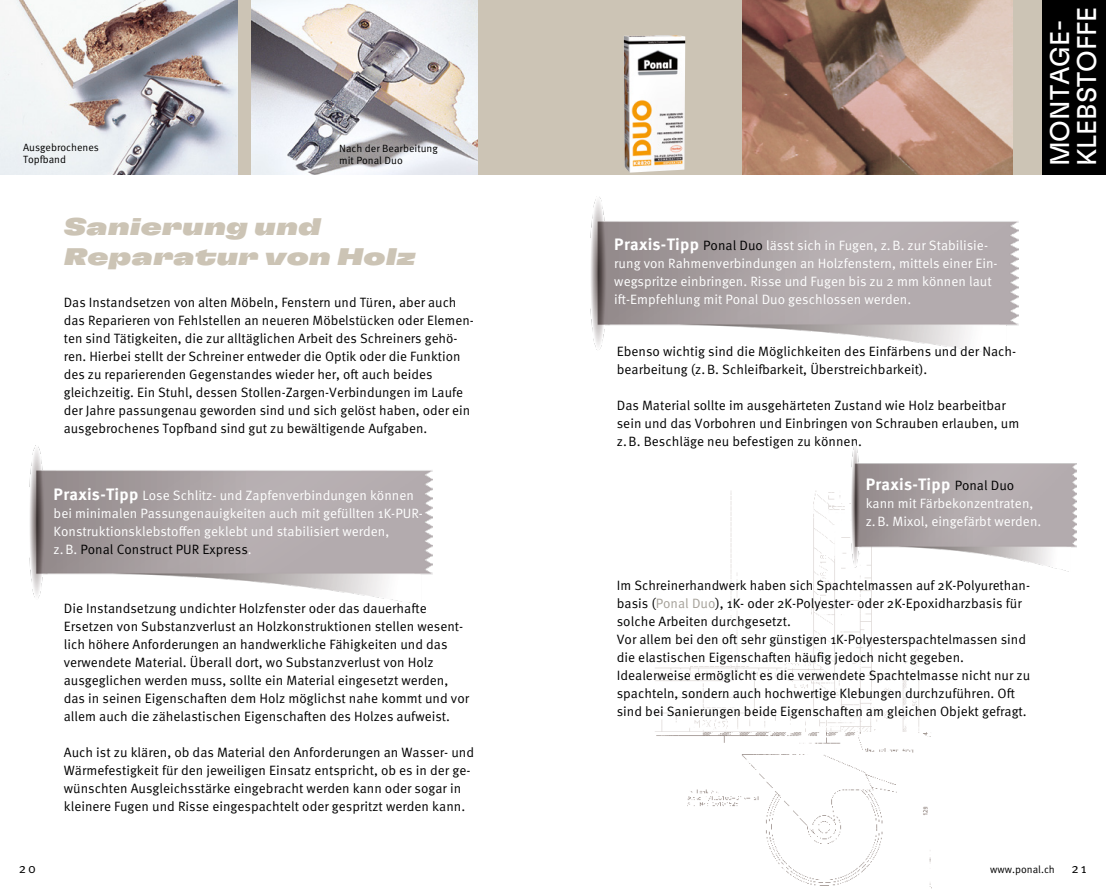
<style>
.page{position:relative;width:1106px;height:893px;background:#fff}
.page>*{position:absolute;margin:0;border:0;box-sizing:border-box;transform-origin:0 0}
.t1{font:27px/27px "Henkel GT Flexa";color:#fff}
.t2{font:24px/30px "Henkel GT Flexa Exp Bl It";color:#ccc4b5}
.t3{font:700 16.5px "Meta Pro";letter-spacing:.015em;color:#fff}
.t4{font:13.5px/18px "Meta Pro Norm";color:#000}
.t5{font:13.5px/18px "Meta Pro Norm";color:#fff}
.t6{font:10.5px/12px "Meta Pro Norm";color:#000}
.s1{font-family:"Meta Pro";font-weight:700;font-size:16.5px}
.s2{color:#000}
.s3{font-family:"Meta Pro Norm";font-weight:400;font-size:13.5px;color:#000}
.s4{color:#a5a199}
</style>
<div class="page">
<div style="left:0;top:0;width:1106px;height:174px;background:#ccc4b5"></div>
<img style="left:591px;top:197px;width:428px;height:157px">
<img style="left:30px;top:447px;width:402px;height:156px">
<img style="left:655px;top:491px;width:266px;height:241px">
<img style="left:656px;top:732px;width:276px;height:157px">
<img style="left:0;top:0;width:237px;height:174px">
<img style="left:252px;top:0;width:225px;height:174px">
<img style="left:742px;top:0;width:270px;height:174px">
<img style="left:623px;top:35px;width:62px;height:138px">
<img style="left:851px;top:443px;width:225px;height:128px">
<div style="left:1042px;top:0;width:64px;height:174px;background:#000"></div>
<p class="t6" style="left:23px;top:140px;width:77px">Ausgebrochenes<br>Topfband</p>
<p class="t6" style="left:339px;top:142px;width:100px">Nach der Bearbeitung mit Ponal Duo</p>
<h2 class="t2" style="left:64px;top:211px;width:354px">Sanierung und<br>Reparatur von Holz</h2>
<p class="t4" style="left:64px;top:293px;width:411px">Das Instandsetzen von alten Möbeln, Fenstern und Türen, aber auch das Reparieren von Fehlstellen an neueren Möbelstücken oder Elemen&shy;ten sind Tätigkeiten, die zur alltäglichen Arbeit des Schreiners gehö&shy;ren. Hierbei stellt der Schreiner entweder die Optik oder die Funktion des zu reparierenden Gegenstandes wieder her, oft auch beides gleichzeitig. Ein Stuhl, dessen Stollen-Zargen-Verbindungen im Laufe der Jahre passungenau geworden sind und sich gelöst haben, oder ein ausgebrochenes Topfband sind gut zu bewältigende Aufgaben.</p>
<p class="t5" style="left:54px;top:485px;width:369px"><span class="s1">Praxis-Tipp</span> Lose Schlitz- und Zapfenverbindungen können bei minimalen Passungenauigkeiten auch mit gefüllten 1K-PUR-Konstruktionsklebstoffen geklebt und stabilisiert werden,<br>z.B. <span class="s2">Ponal Construct PUR Express</span>.</p>
<p class="t4" style="left:64px;top:599px;width:407px">Die Instandsetzung undichter Holzfenster oder das dauerhafte Ersetzen von Substanzverlust an Holzkonstruktionen stellen wesent&shy;lich höhere Anforderungen an handwerkliche Fähigkeiten und das verwendete Material. Überall dort, wo Substanzverlust von Holz ausgeglichen werden muss, sollte ein Material eingesetzt werden, das in seinen Eigenschaften dem Holz möglichst nahe kommt und vor allem auch die zähelastischen Eigenschaften des Holzes aufweist.</p>
<p class="t4" style="left:64px;top:743px;width:412px">Auch ist zu klären, ob das Material den Anforderungen an Wasser- und Wärmefestigkeit für den jeweiligen Einsatz entspricht, ob es in der ge&shy;wünschten Ausgleichsstärke eingebracht werden kann oder sogar in kleinere Fugen und Risse eingespachtelt oder gespritzt werden kann.</p>
<h1 class="t1" style="left:1045px;top:166px;width:161px;rotate:-90deg">MONTAGE-<br>KLEBSTOFFE</h1>
<p class="t5" style="left:614px;top:235px;width:385px"><span class="s1">Praxis-Tipp</span> <span class="s2">Ponal Duo</span> lässt sich in Fugen, z.B. zur Stabilisie&shy;rung von Rahmenverbindungen an Holzfenstern, mittels einer Ein&shy;wegspritze einbringen. Risse und Fugen bis zu 2 mm können laut ift-Empfehlung mit Ponal Duo geschlossen werden.</p>
<p class="t4" style="left:617px;top:341px;width:399px">Ebenso wichtig sind die Möglichkeiten des Einfärbens und der Nach&shy;bearbeitung (z.B. Schleifbarkeit, Überstreichbarkeit).</p>
<p class="t4" style="left:617px;top:395px;width:404px">Das Material sollte im ausgehärteten Zustand wie Holz bearbeitbar sein und das Vorbohren und Einbringen von Schrauben erlauben, um z.B. Beschläge neu befestigen zu können.</p>
<p class="t3" style="left:865px;top:471px;width:150px">Praxis-Tipp <span class="s3">Ponal Duo</span></p>
<p class="t5" style="left:865px;top:493px;width:177px">kann mit Färbekonzentraten, z.B. Mixol, eingefärbt werden.</p>
<p class="t4" style="left:617px;top:575px;width:415px">Im Schreinerhandwerk haben sich Spachtelmassen auf 2K-Polyurethan&shy;basis (<span class="s4">Ponal Duo</span>), 1K- oder 2K-Polyester- oder 2K-Epoxidharzbasis für solche Arbeiten durchgesetzt.<br>Vor allem bei den oft sehr günstigen 1K-Polyesterspachtelmassen sind die elastischen Eigenschaften häufig jedoch nicht gegeben.<br>Idealerweise ermöglicht es die verwendete Spachtelmasse nicht nur zu spachteln, sondern auch hochwertige Klebungen durchzuführen. Oft sind bei Sanierungen beide Eigenschaften am gleichen Objekt gefragt.</p>
<p class="t6" style="left:990px;top:863px;width:66px">www.ponal.ch</p>
<p class="t4" style="left:19px;top:859px;width:19px">20</p>
<p class="t4" style="left:1071px;top:859px;width:17px">21</p>
</div>
